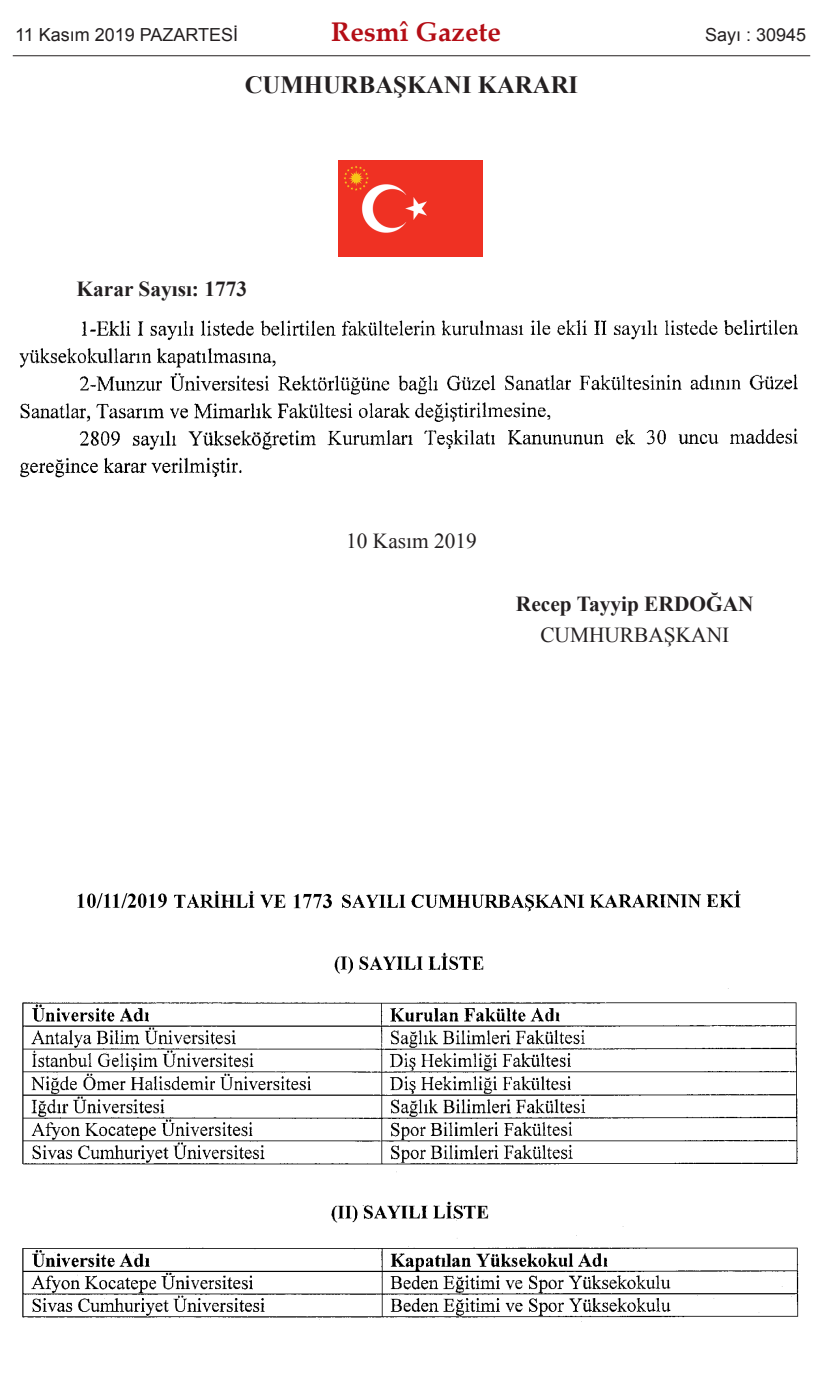
<style>
.page{position:relative;width:823px;height:1378px;background:#fff}
.page>*{position:absolute;margin:0;border:0;box-sizing:border-box;transform-origin:0 0}
.t1{font:700 27px "Palatino Linotype";color:#b40e16}
.t2{font:700 24.75px "Times New Roman";color:#231f20}
.t3{font:700 21.38px "Times New Roman";color:#231f20}
.t4{font:21.38px "Times New Roman";color:#231f20}
.t5{font:18px "Arial";color:#231f20}
</style>
<div class="page">
<img style="left:339px;top:160px;width:143px;height:96px">
<img style="left:19px;top:319px;width:780px;height:159px">
<img style="left:22px;top:890px;width:777px;height:432px">
<hr style="left:13px;top:55px;width:797px;height:1px;background:#231f20">
<p class="t5" style="left:15px;top:25px;width:225px">11 Kasım 2019 PAZARTESİ</p>
<p class="t1" style="left:331px;top:21px;width:171px">Resmî Gazete</p>
<p class="t5" style="left:705px;top:25px;width:103px">Sayı : 30945</p>
<p class="t2" style="left:245px;top:71px;width:335px">CUMHURBAŞKANI KARARI</p>
<p class="t3" style="left:77px;top:277px;width:172px">Karar Sayısı: 1773</p>
<p class="t4" style="left:346px;top:529px;width:132px">10 Kasım 2019</p>
<p class="t3" style="left:516px;top:592px;width:239px">Recep Tayyip ERDOĞAN</p>
<p class="t4" style="left:540px;top:623px;width:190px">CUMHURBAŞKANI</p>
</div>
